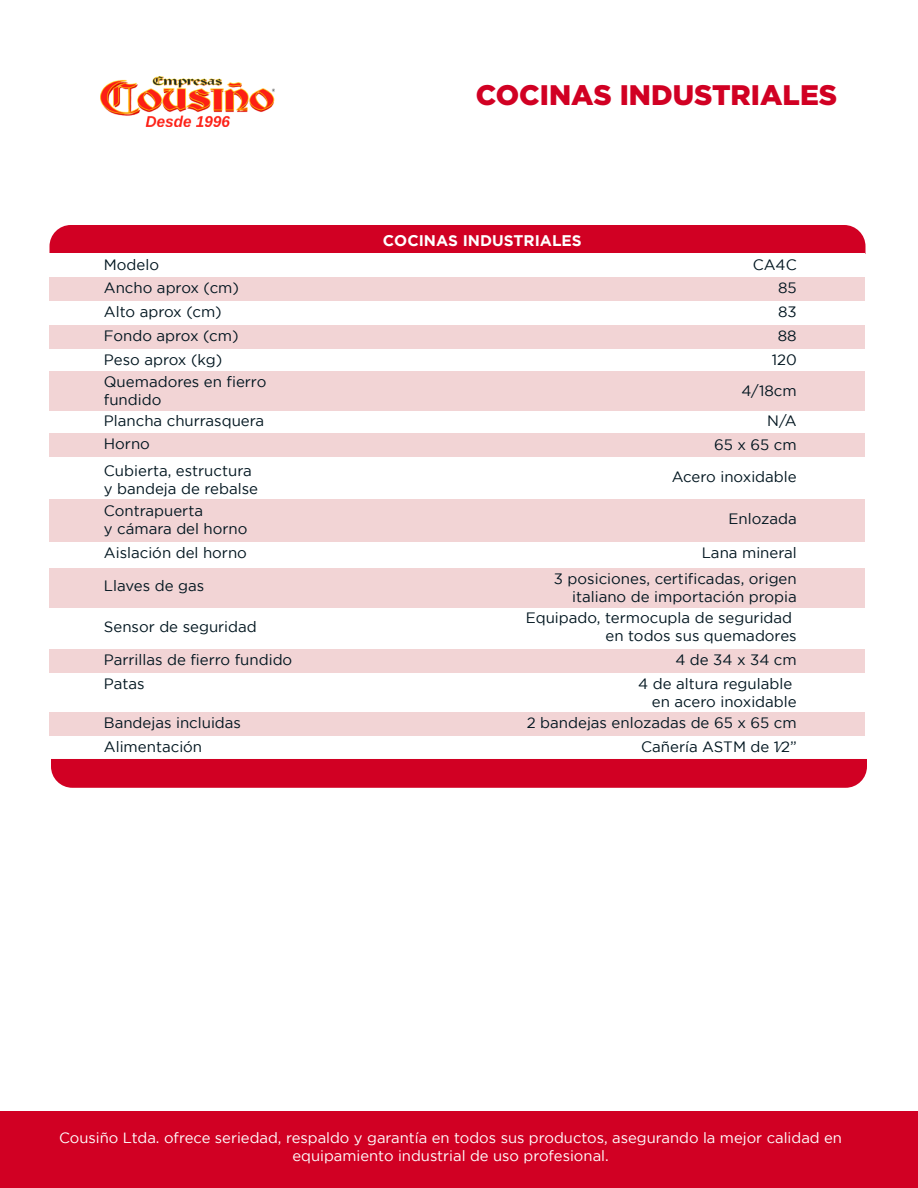
<style>
.page{position:relative;width:918px;height:1188px;background:#fff}
.page>*{position:absolute;margin:0;border:0;box-sizing:border-box;transform-origin:0 0}
.t1{font:900 28.2px "Gotham";color:#d10023}
.t2{font:700 15.45px "Gotham";color:#fff}
.t3{font:15px/18px "Gotham";color:#00151f}
.t4{font:14.85px/18px "Gotham";color:#fff;text-align:center}
.s1{font-family:"Myriad Pro"}
</style>
<div class="page">
<div style="left:0;top:1112px;width:918px;height:76px;background:#d10023"></div>
<img style="left:100px;top:76px;width:175px;height:51px">
<div style="left:50px;top:225px;width:816px;height:29px;background:#d10023"></div>
<div style="left:51px;top:759px;width:816px;height:29px;background:#d10023"></div>
<div style="left:50px;top:277px;width:816px;height:24px;background:#f2d4d5"></div>
<div style="left:50px;top:325px;width:816px;height:23px;background:#f2d4d5"></div>
<div style="left:50px;top:371px;width:816px;height:40px;background:#f2d4d5"></div>
<div style="left:50px;top:433px;width:816px;height:23px;background:#f2d4d5"></div>
<div style="left:50px;top:499px;width:816px;height:43px;background:#f2d4d5"></div>
<div style="left:50px;top:712px;width:816px;height:24px;background:#f2d4d5"></div>
<div style="left:50px;top:568px;width:816px;height:40px;background:#f2d4d5"></div>
<div style="left:50px;top:649px;width:816px;height:23px;background:#f2d4d5"></div>
<h1 class="t1" style="left:476px;top:78px;width:363px">COCINAS INDUSTRIALES</h1>
<p class="t3" style="left:104px;top:254px;width:137px;line-height:22.5px">Modelo<br>Ancho aprox (cm)</p>
<p class="t3" style="left:104px;top:302px;width:119px">Alto aprox (cm)</p>
<p class="t3" style="left:104px;top:326px;width:136px">Fondo aprox (cm)</p>
<p class="t3" style="left:104px;top:348px;width:164px;line-height:22.5px">Peso aprox (kg)<br>Quemadores en fierro</p>
<p class="t3" style="left:104px;top:389px;width:162px;line-height:21px">fundido<br>Plancha churrasquera</p>
<p class="t3" style="left:104px;top:434px;width:48px">Horno</p>
<p class="t3" style="left:104px;top:461px;width:156px">Cubierta, estructura y bandeja de rebalse</p>
<p class="t3" style="left:104px;top:502px;width:145px">Contrapuerta<br>y cámara del horno</p>
<p class="t3" style="left:104px;top:544px;width:145px">Aislación del horno</p>
<p class="t3" style="left:104px;top:577px;width:102px">Llaves de gas</p>
<p class="t3" style="left:104px;top:617px;width:154px">Sensor de seguridad</p>
<p class="t3" style="left:104px;top:650px;width:190px">Parrillas de fierro fundido</p>
<p class="t3" style="left:104px;top:674px;width:42px">Patas</p>
<p class="t3" style="left:104px;top:710px;width:139px;line-height:24px">Bandejas incluidas<br>Alimentación</p>
<p class="t2" style="left:383px;top:231px;width:200px">COCINAS INDUSTRIALES</p>
<p class="t3" style="left:753px;top:254px;width:46px;line-height:22.5px;text-align:right">CA4C<br>85</p>
<p class="t3" style="left:772px;top:299px;width:27px;line-height:24px;text-align:center">83<br>88<br>120</p>
<p class="t3" style="left:742px;top:376px;width:57px;line-height:30px;text-align:right">4/18cm<br>N/A</p>
<p class="t3" style="left:672px;top:429px;width:126px;line-height:31.5px;text-align:right">65 x 65 cm<br>Acero inoxidable</p>
<p class="t3" style="left:728px;top:509px;width:70px">Enlozada</p>
<p class="t3" style="left:702px;top:544px;width:97px">Lana mineral</p>
<p class="t3" style="left:554px;top:569px;width:244px;text-align:right">3 posiciones, certificadas, origen italiano de importación propia</p>
<p class="t3" style="left:606px;top:608px;width:193px;text-indent:-80px">Equipado, termocupla de seguridad en todos sus quemadores</p>
<p class="t3" style="left:675px;top:650px;width:123px">4 de 34 x 34 cm</p>
<p class="t3" style="left:638px;top:674px;width:160px;text-align:right">4 de altura regulable en acero inoxidable</p>
<p class="t3" style="left:527px;top:710px;width:271px;line-height:24px;text-align:right">2 bandejas enlozadas de 65 x 65 cm<br>Cañería ASTM de 1<span class="s1">⁄</span>2”</p>
<p class="t4" style="left:59px;top:1128px;width:785px">Cousiño Ltda. ofrece seriedad, respaldo y garantía en todos sus productos, asegurando la mejor calidad en equipamiento industrial de uso profesional.</p>
</div>
